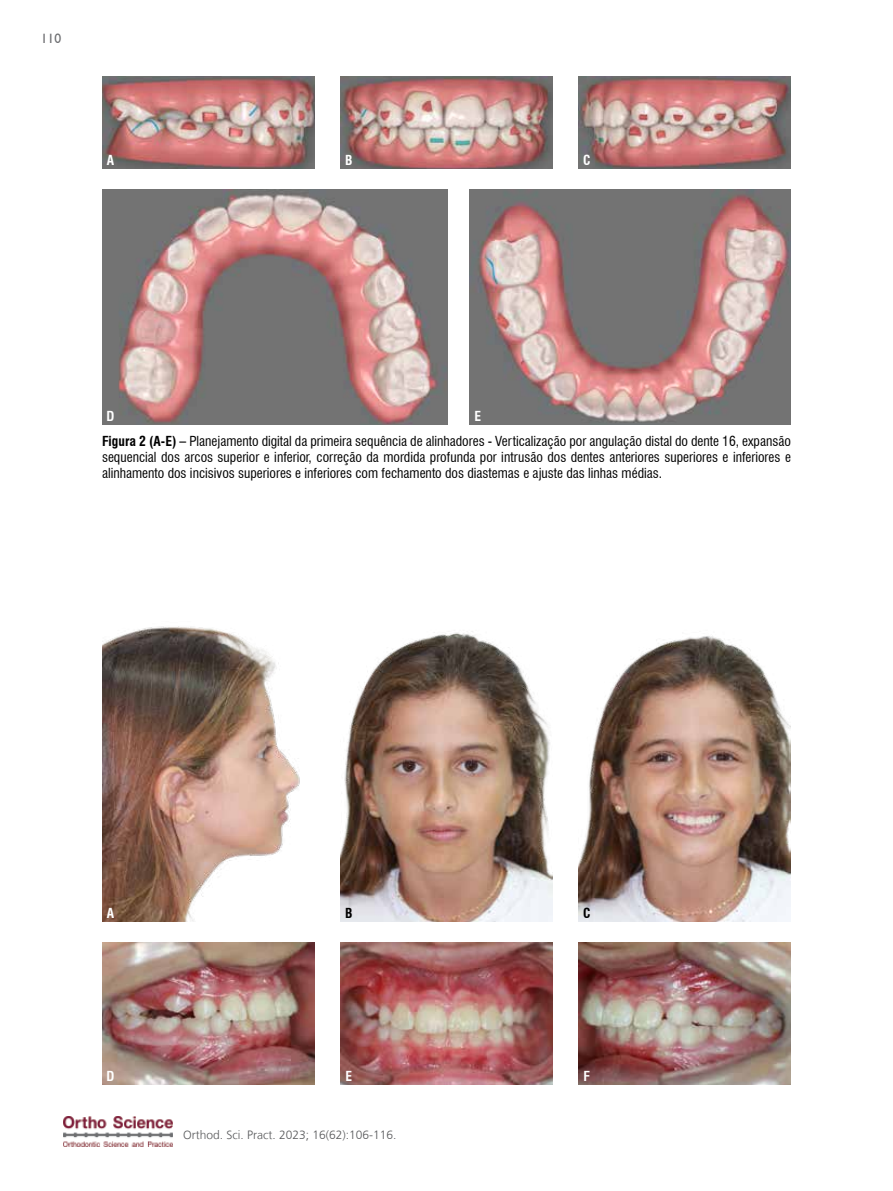
<style>
.page{position:relative;width:893px;height:1191px;background:#fff}
.page>*{position:absolute;margin:0;border:0;box-sizing:border-box;transform-origin:0 0}
.t1{font:condensed 13.5px/16.2px "Swiss 721 BT";color:#000;text-align:justify}
.t2{font:700 condensed 13.5px "Swiss 721 BT";color:#fff}
.t3{font:13.5px "Humanist 521 BT";color:#6d6e71}
.t4{font:700 condensed 13.5px "Swiss 721 BT";color:#000}
.t5{font:300 12px "Frutiger LT";color:#58595b}
.s1{font-weight:700}
</style>
<div class="page">
<img style="left:64px;top:1116px;width:109px;height:30px">
<img style="left:102px;top:77px;width:213px;height:92px">
<img style="left:340px;top:77px;width:213px;height:92px">
<img style="left:578px;top:77px;width:213px;height:92px">
<img style="left:102px;top:190px;width:346px;height:234px">
<img style="left:469px;top:190px;width:322px;height:235px">
<img style="left:102px;top:943px;width:213px;height:141px">
<img style="left:340px;top:943px;width:213px;height:141px">
<img style="left:578px;top:943px;width:213px;height:141px">
<img style="left:340px;top:631px;width:213px;height:290px">
<img style="left:102px;top:626px;width:198px;height:295px">
<img style="left:578px;top:636px;width:213px;height:285px">
<p class="t3" style="left:41px;top:30px;width:22px">110</p>
<p class="t2" style="left:107px;top:152px;width:9px">A</p>
<p class="t2" style="left:345px;top:152px;width:9px">B</p>
<p class="t2" style="left:583px;top:152px;width:9px">C</p>
<p class="t2" style="left:107px;top:408px;width:9px">D</p>
<p class="t2" style="left:474px;top:408px;width:8px">E</p>
<p class="t1" style="left:102px;top:432px;width:690px"><span class="s1">Figura 2 (A-E) –</span> Planejamento digital da primeira sequência de alinhadores - Verticalização por angulação distal do dente 16, expansão sequencial dos arcos superior e inferior, correção da mordida profunda por intrusão dos dentes anteriores superiores e inferiores e alinhamento dos incisivos superiores e inferiores com fechamento dos diastemas e ajuste das linhas médias.</p>
<p class="t2" style="left:107px;top:905px;width:9px">A</p>
<p class="t2" style="left:107px;top:1068px;width:9px">D</p>
<p class="t4" style="left:345px;top:905px;width:9px">B</p>
<p class="t2" style="left:345px;top:1068px;width:8px">E</p>
<p class="t5" style="left:183px;top:1127px;width:215px">Orthod. Sci. Pract. 2023; 16(62):106-116.</p>
<p class="t4" style="left:583px;top:905px;width:9px">C</p>
<p class="t2" style="left:583px;top:1068px;width:8px">F</p>
</div>
